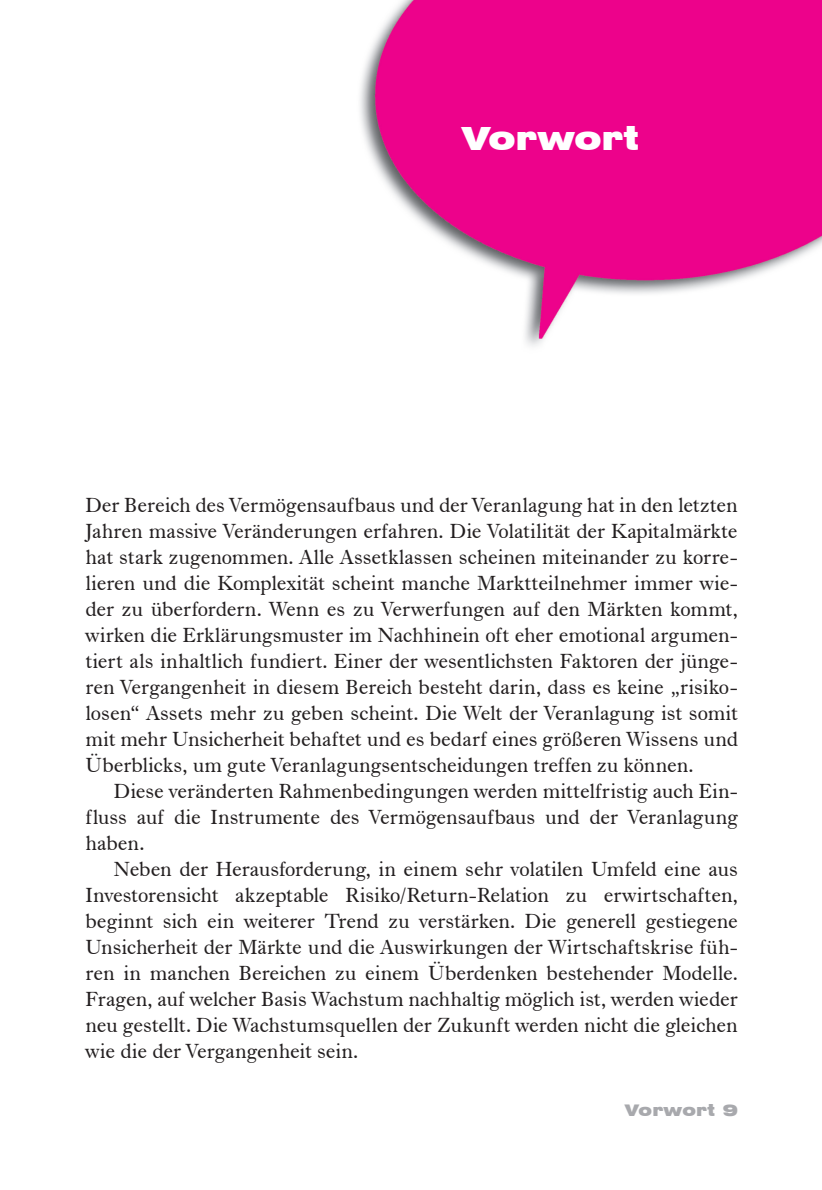
<style>
.page{position:relative;width:822px;height:1190px;background:#fff}
.page>*{position:absolute;margin:0;border:0;box-sizing:border-box;transform-origin:0 0}
.t1{font:900 expanded 32px "Swiss 721 BT";letter-spacing:-.005em;color:#fff}
.t2{font:21px/26px "Dutch 766 BT Roman A";letter-spacing:-.01em;color:#231f20;text-align:justify}
.t3{font:900 expanded 16px "Swiss 721 BT";letter-spacing:.015em;color:#a8a9ad}
</style>
<div class="page">
<img style="left:360px;top:0;width:461px;height:346px">
<h1 class="t1" style="left:462px;top:119px;width:178px">Vorwort</h1>
<p class="t2" style="left:85px;top:491px;width:653px">Der Bereich des Vermögensaufbaus und der Veranlagung hat in den letzten Jahren massive Veränderungen erfahren. Die Volatilität der Kapitalmärkte hat stark zugenommen. Alle Assetklassen scheinen miteinander zu korre&shy;lieren und die Komplexität scheint manche Marktteilnehmer immer wie&shy;der zu überfordern. Wenn es zu Verwerfungen auf den Märkten kommt, wirken die Erklärungsmuster im Nachhinein oft eher emotional argumen&shy;tiert als inhaltlich fundiert. Einer der wesentlichsten Faktoren der jünge&shy;ren Vergangenheit in diesem Bereich besteht darin, dass es keine „risiko&shy;losen“ Assets mehr zu geben scheint. Die Welt der Veranlagung ist somit mit mehr Unsicherheit behaftet und es bedarf eines größeren Wissens und Überblicks, um gute Veranlagungsentscheidungen treffen zu können.</p>
<p class="t2" style="left:85px;top:777px;width:653px;text-indent:28px">Diese veränderten Rahmenbedingungen werden mittelfristig auch Ein&shy;fluss auf die Instrumente des Vermögensaufbaus und der Veranlagung haben.</p>
<p class="t2" style="left:85px;top:855px;width:653px;text-indent:28px">Neben der Herausforderung, in einem sehr volatilen Umfeld eine aus Investorensicht akzeptable Risiko/Return-Relation zu erwirtschaften, beginnt sich ein weiterer Trend zu verstärken. Die generell gestiegene Unsicherheit der Märkte und die Auswirkungen der Wirtschaftskrise füh&shy;ren in manchen Bereichen zu einem Überdenken bestehender Modelle.<br>Fragen, auf welcher Basis Wachstum nachhaltig möglich ist, werden wieder neu gestellt. Die Wachstumsquellen der Zukunft werden nicht die gleichen wie die der Vergangenheit sein.</p>
<p class="t3" style="left:625px;top:1100px;width:114px">Vorwort 9</p>
</div>
